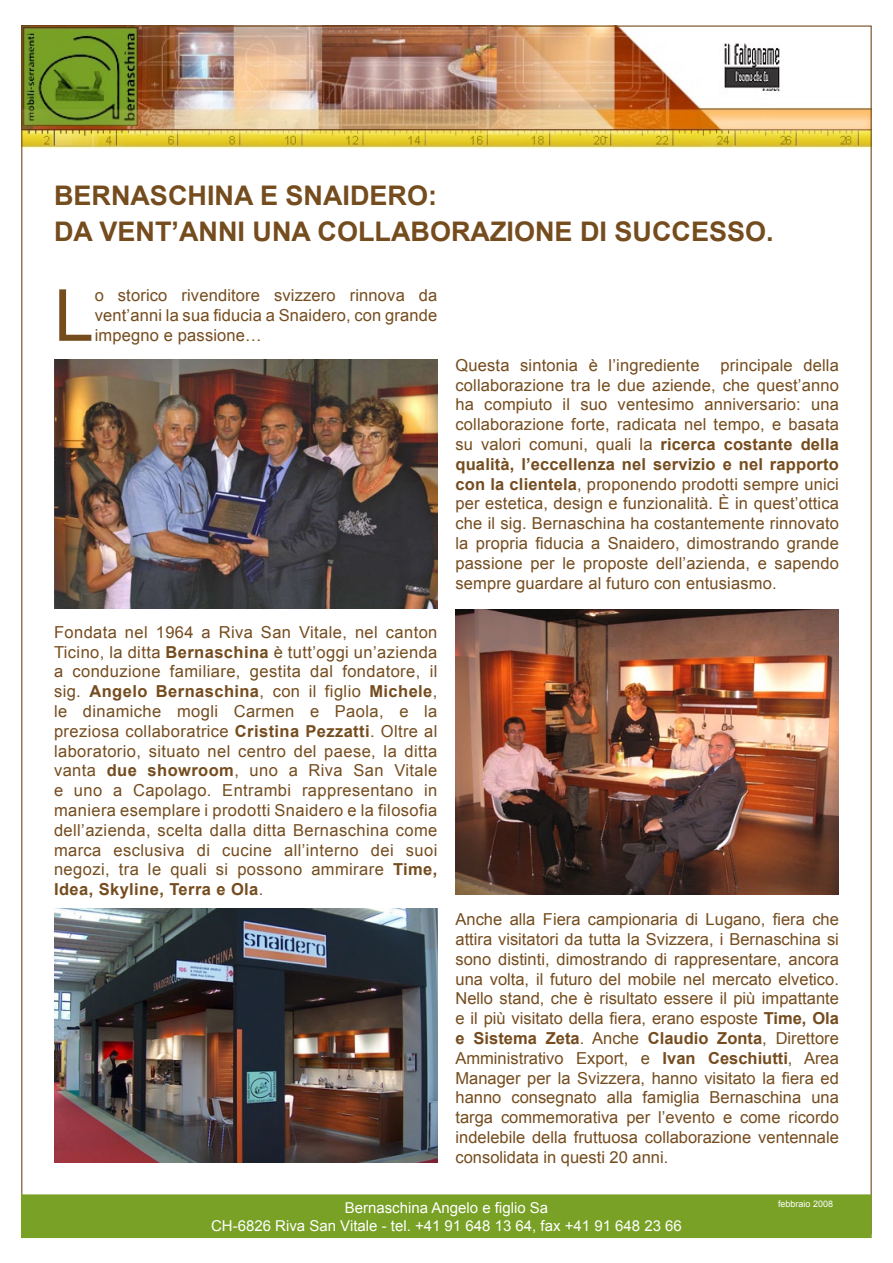
<style>
.page{position:relative;width:893px;height:1263px;background:#fff}
.page>*{position:absolute;margin:0;border:0;box-sizing:border-box;transform-origin:0 0}
.t1{font:71.85px "Arial";color:#754c1e}
.t2{font:700 27px/36px "Arial";color:#754c1e}
.t3{font:16.5px/19.8px "Arial";letter-spacing:.01em;color:#754c1e;text-align:justify}
.t4{font:15px/18px "Arial";color:#fff;text-align:center}
.t5{font:9px "Arial";color:#fff}
.s1{font-weight:700}
</style>
<div class="page">
<img style="left:23px;top:28px;width:847px;height:121px">
<div style="left:22px;top:1195px;width:849px;height:42px;background:#78a126"></div>
<div style="left:21px;top:1194px;width:851px;height:44px;border:1px solid #78a126"></div>
<img style="left:54px;top:909px;width:384px;height:253px">
<img style="left:455px;top:609px;width:384px;height:285px">
<img style="left:54px;top:360px;width:384px;height:248px">
<h2 class="t2" style="left:54px;top:177px;width:721px">BERNASCHINA E SNAIDERO:<br>DA VENT’ANNI UNA COLLABORAZIONE DI SUCCESSO.</h2>
<h1 class="t1" style="left:54px;top:275px;width:41px">L</h1>
<p class="t3" style="left:95px;top:285px;width:344px">o storico rivenditore svizzero rinnova da vent’anni la sua fiducia a Snaidero, con grande impegno e passione…</p>
<p class="t3" style="left:54px;top:622px;width:385px">Fondata nel 1964 a Riva San Vitale, nel canton Ticino, la ditta <span class="s1">Bernaschina</span> è tutt’oggi un’azienda a conduzione familiare, gestita dal fondatore, il sig. <span class="s1">Angelo Bernaschina</span>, con il figlio <span class="s1">Michele</span>, le dinamiche mogli Carmen e Paola, e la preziosa collaboratrice <span class="s1">Cristina Pezzatti</span>. Oltre al laboratorio, situato nel centro del paese, la ditta vanta <span class="s1">due showroom</span>, uno a Riva San Vitale e uno a Capolago. Entrambi rappresentano in maniera esemplare i prodotti Snaidero e la filosofia dell’azienda, scelta dalla ditta Bernaschina come marca esclusiva di cucine all’interno dei suoi negozi, tra le quali si possono ammirare <span class="s1">Time, Idea, Skyline, Terra e Ola</span>.</p>
<p class="t3" style="left:455px;top:355px;width:246px">Questa sintonia è l’ingrediente</p>
<p class="t3" style="left:455px;top:355px;width:385px;text-indent:265px">principale della collaborazione tra le due aziende, che quest’anno ha compiuto il suo ventesimo anniversario: una collaborazione forte, radicata nel tempo, e basata su valori comuni, quali la <span class="s1">ricerca costante della qualità, l’eccellenza nel servizio e nel rapporto con la clientela</span>, proponendo prodotti sempre unici per estetica, design e funzionalità. È in quest’ottica che il sig. Bernaschina ha costantemente rinnovato la propria fiducia a Snaidero, dimostrando grande passione per le proposte dell’azienda, e sapendo sempre guardare al futuro con entusiasmo.</p>
<p class="t3" style="left:455px;top:909px;width:385px">Anche alla Fiera campionaria di Lugano, fiera che attira visitatori da tutta la Svizzera, i Bernaschina si sono distinti, dimostrando di rappresentare, ancora una volta, il futuro del mobile nel mercato elvetico.<br>Nello stand, che è risultato essere il più impattante e il più visitato della fiera, erano esposte <span class="s1">Time, Ola e Sistema Zeta</span>. Anche <span class="s1">Claudio Zonta</span>, Direttore Amministrativo Export, e <span class="s1">Ivan Ceschiutti</span>, Area Manager per la Svizzera, hanno visitato la fiera ed hanno consegnato alla famiglia Bernaschina una targa commemorativa per l’evento e come ricordo indelebile della fruttuosa collaborazione ventennale consolidata in questi 20 anni.</p>
<p class="t4" style="left:211px;top:1198px;width:472px">Bernaschina Angelo e figlio Sa<br>CH-6826 Riva San Vitale - tel. +41 91 648 13 64, fax +41 91 648 23 66</p>
<p class="t5" style="left:778px;top:1199px;width:57px">febbraio 2008</p>
</div>
